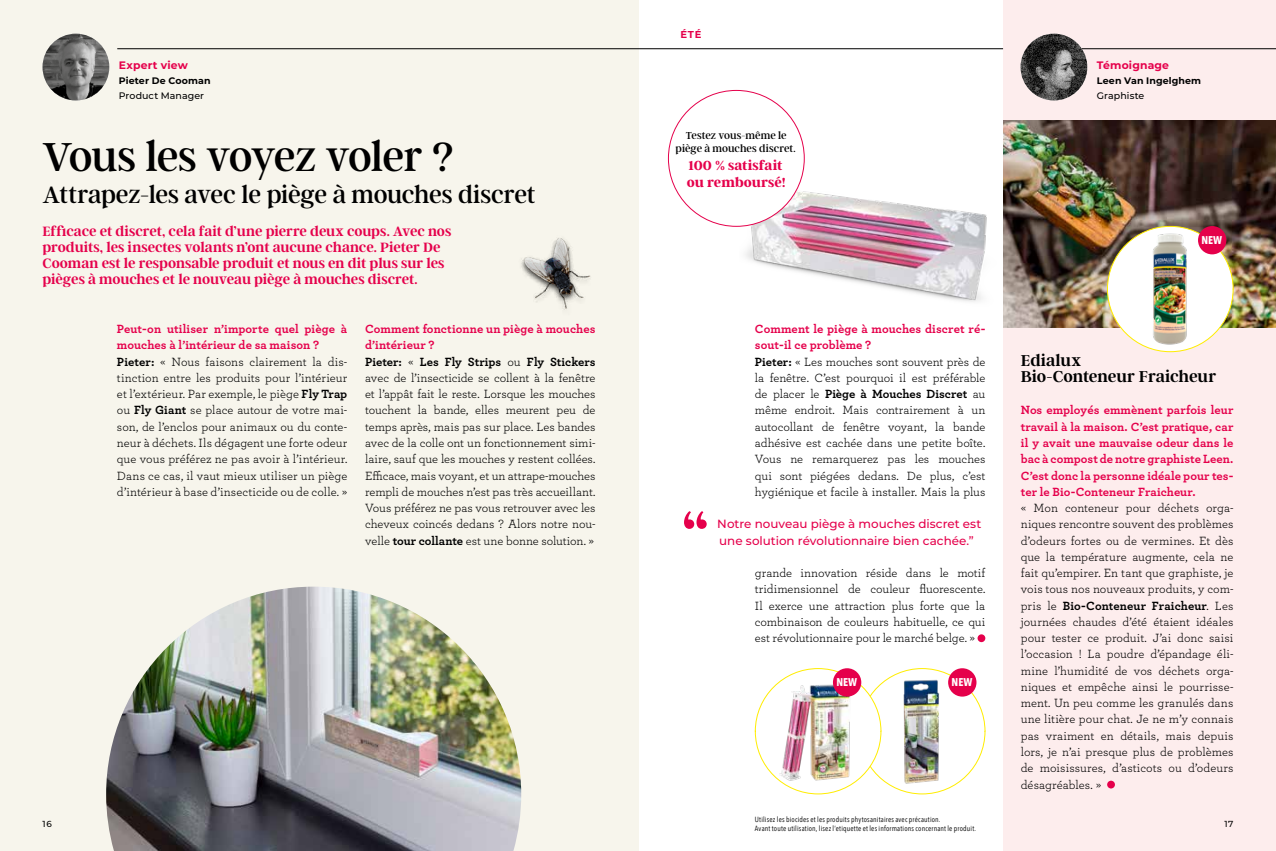
<style>
.page{position:relative;width:1276px;height:851px;background:#fff}
.page>*{position:absolute;margin:0;border:0;box-sizing:border-box;transform-origin:0 0}
.t1{font:77.88px "Argent CF";color:#e5004b}
.t2{font:45px "Argent CF";letter-spacing:-.02em;color:#000}
.t3{font:26.25px "Argent CF";letter-spacing:-.015em;color:#000}
.t4{font:600 17.5px/16.2px "Argent CF";letter-spacing:-.005em;color:#000}
.t5{font:600 15px/16.2px "Argent CF";letter-spacing:-.01em;color:#e5004b}
.t6{font:700 14.62px/17.5px "Argent CF";color:#e5004b}
.t7{font:12.5px/16.2px "Archer";letter-spacing:-.005em;color:#000}
.t8{font:700 12.5px/16.2px "Archer";color:#e5004b;text-align:justify}
.t9{font:500 11.88px/16.2px "Montserrat";color:#e5004b}
.t10{font:11.25px/13.5px "Argent CF";color:#000;text-align:center}
.t11{font:700 11.25px "Avenir Next Condensed";color:#fff}
.t12{font:700 10.75px "Montserrat";letter-spacing:.02em;color:#e5004b}
.t13{font:700 10px "Montserrat";color:#e5004b}
.t14{font:700 9.5px "Montserrat";letter-spacing:.01em;color:#000}
.t15{font:500 9.5px "Montserrat";letter-spacing:.01em;color:#000}
.t16{font:500 8.75px "Montserrat";color:#000}
.t17{font:7.5px/9px "Avenir Next Condensed";letter-spacing:.025em;color:#000}
.s1{font-weight:700;color:#e5004b}
.s2{font-weight:700}
</style>
<div class="page">
<div style="left:0;top:0;width:638px;height:850px;background:#f7f5ec"></div>
<div style="left:1003px;top:0;width:273px;height:850px;background:#fdeded"></div>
<div style="left:1107px;top:780px;width:8px;height:8px;background:#e5004b;border-radius:50%"></div>
<img style="left:521px;top:238px;width:70px;height:72px">
<img style="left:43px;top:34px;width:66px;height:66px;border-radius:33px">
<img style="left:106px;top:586px;width:415px;height:264px">
<hr style="left:117px;top:48px;width:886px;height:1px;background:#000">
<hr style="left:1074px;top:48px;width:202px;height:1px;background:#000">
<img style="left:754px;top:634px;width:231px;height:161px">
<img style="left:739px;top:156px;width:248px;height:146px">
<div style="left:668px;top:90px;width:136px;height:136px;background:#fff;border-radius:50%"></div>
<div style="left:833px;top:668px;width:28px;height:28px;background:#e5004b;border-radius:50%"></div>
<div style="left:948px;top:668px;width:28px;height:28px;background:#e5004b;border-radius:50%"></div>
<img style="left:1020px;top:34px;width:67px;height:66px;border-radius:33px">
<img style="left:1003px;top:120px;width:273px;height:207px">
<img style="left:1106px;top:120px;width:127px;height:233px">
<div style="left:1198px;top:226px;width:28px;height:28px;background:#e5004b;border-radius:50%"></div>
<p class="t12" style="left:119px;top:58px;width:71px">Expert view</p>
<p class="t14" style="left:119px;top:74px;width:93px">Pieter De Cooman</p>
<p class="t15" style="left:119px;top:89px;width:87px">Product Manager</p>
<h2 class="t2" style="left:43px;top:133px;width:413px">Vous les voyez voler ?</h2>
<h3 class="t3" style="left:43px;top:181px;width:495px">Attrapez-les avec le piège à mouches discret</h3>
<p class="t5" style="left:43px;top:223px;width:410px">Efficace et discret, cela fait d’une pierre deux coups. Avec nos produits, les insectes volants n’ont aucune chance. Pieter De Cooman est le responsable produit et nous en dit plus sur les pièges à mouches et le nouveau piège à mouches discret.</p>
<p class="t7" style="left:117px;top:320px;width:232px"><span class="s1">Peut-on utiliser n’importe quel piège à mouches à l’intérieur de sa maison ?<br></span><span class="s2">Pieter:</span> « Nous faisons clairement la dis&shy;tinction entre les produits pour l’intérieur et l’extérieur. Par exemple, le piège <span class="s2">Fly Trap </span>ou <span class="s2">Fly Giant</span> se place autour de votre mai&shy;son, de l’enclos pour animaux ou du conte&shy;neur à déchets. Ils dégagent une forte odeur que vous préférez ne pas avoir à l’intérieur.<br>Dans ce cas, il vaut mieux utiliser un piège d’intérieur à base d’insecticide ou de colle. »</p>
<p class="t7" style="left:365px;top:320px;width:232px"><span class="s1">Comment fonctionne un piège à mouches d’intérieur ?<br></span><span class="s2">Pieter:</span> « <span class="s2">Les Fly Strips</span> ou <span class="s2">Fly Stickers </span>avec de l’insecticide se collent à la fenêtre et l’appât fait le reste. Lorsque les mouches touchent la bande, elles meurent peu de temps après, mais pas sur place. Les bandes avec de la colle ont un fonctionnement simi&shy;laire, sauf que les mouches y restent collées.<br>Efficace, mais voyant, et un attrape-mouches rempli de mouches n’est pas très accueillant.<br>Vous préférez ne pas vous retrouver avec les cheveux coincés dedans ? Alors notre nou&shy;velle <span class="s2">tour collante</span> est une bonne solution. »</p>
<p class="t13" style="left:680px;top:27px;width:22px">ÉTÉ</p>
<p class="t10" style="left:675px;top:128px;width:121px">Testez vous-même le piège à mouches discret.</p>
<p class="t6" style="left:687px;top:156px;width:100px">100 % satisfait ou remboursé!</p>
<p class="t7" style="left:755px;top:320px;width:232px"><span class="s1">Comment le piège à mouches discret ré&shy;sout-il ce problème ?<br></span><span class="s2">Pieter:</span> « Les mouches sont souvent près de la fenêtre. C’est pourquoi il est préférable de placer le <span class="s2">Piège à Mouches Discret</span> au même endroit. Mais contrairement à un autocollant de fenêtre voyant, la bande adhésive est cachée dans une petite boîte.<br>Vous ne remarquerez pas les mouches qui sont piégées dedans. De plus, c’est hygiénique et facile à installer. Mais la plus</p>
<h1 class="t1" style="left:680px;top:496px;width:29px">“</h1>
<p class="t9" style="left:717px;top:515px;width:266px">Notre nouveau piège à mouches discret est une solution révolutionnaire bien cachée.”</p>
<p class="t7" style="left:755px;top:564px;width:232px;text-align:justify">grande innovation réside dans le motif tridimensionnel de couleur fluorescente.<br>Il exerce une attraction plus forte que la combinaison de couleurs habituelle, ce qui est révolutionnaire pour le marché belge. »</p>
<p class="t11" style="left:836px;top:675px;width:22px">NEW</p>
<p class="t11" style="left:951px;top:675px;width:22px">NEW</p>
<p class="t12" style="left:1097px;top:58px;width:74px">Témoignage</p>
<p class="t14" style="left:1097px;top:74px;width:106px">Leen Van Ingelghem</p>
<p class="t15" style="left:1097px;top:89px;width:49px">Graphiste</p>
<p class="t11" style="left:1201px;top:233px;width:22px">NEW</p>
<h3 class="t4" style="left:1020px;top:352px;width:197px">Edialux<br>Bio-Conteneur Fraicheur</h3>
<p class="t8" style="left:1020px;top:401px;width:214px">Nos employés emmènent parfois leur travail à la maison. C’est pratique, car il y avait une mauvaise odeur dans le bac à compost de notre graphiste Leen.<br>C’est donc la personne idéale pour tes&shy;ter le Bio-Conteneur Fraicheur.</p>
<p class="t7" style="left:1020px;top:499px;width:214px;text-align:justify">« Mon conteneur pour déchets orga&shy;niques rencontre souvent des problèmes d’odeurs fortes ou de vermines. Et dès que la température augmente, cela ne fait qu’empirer. En tant que graphiste, je vois tous nos nouveaux produits, y com&shy;pris le <span class="s2">Bio-Conteneur Fraicheur</span>. Les journées chaudes d’été étaient idéales pour tester ce produit. J’ai donc saisi l’occasion ! La poudre d’épandage éli&shy;mine l’humidité de vos déchets orga&shy;niques et empêche ainsi le pourrisse&shy;ment. Un peu comme les granulés dans une litière pour chat. Je ne m’y connais pas vraiment en détails, mais depuis lors, je n’ai presque plus de problèmes de moisissures, d’asticots ou d’odeurs désagréables. »</p>
<p class="t17" style="left:755px;top:814px;width:223px">Utilisez les biocides et les produits phytosanitaires avec précaution.<br>Avant toute utilisation, lisez l’etiquette et les informations concernant le produit.</p>
<p class="t16" style="left:43px;top:817px;width:11px">16</p>
<p class="t16" style="left:1224px;top:817px;width:11px">17</p>
</div>
